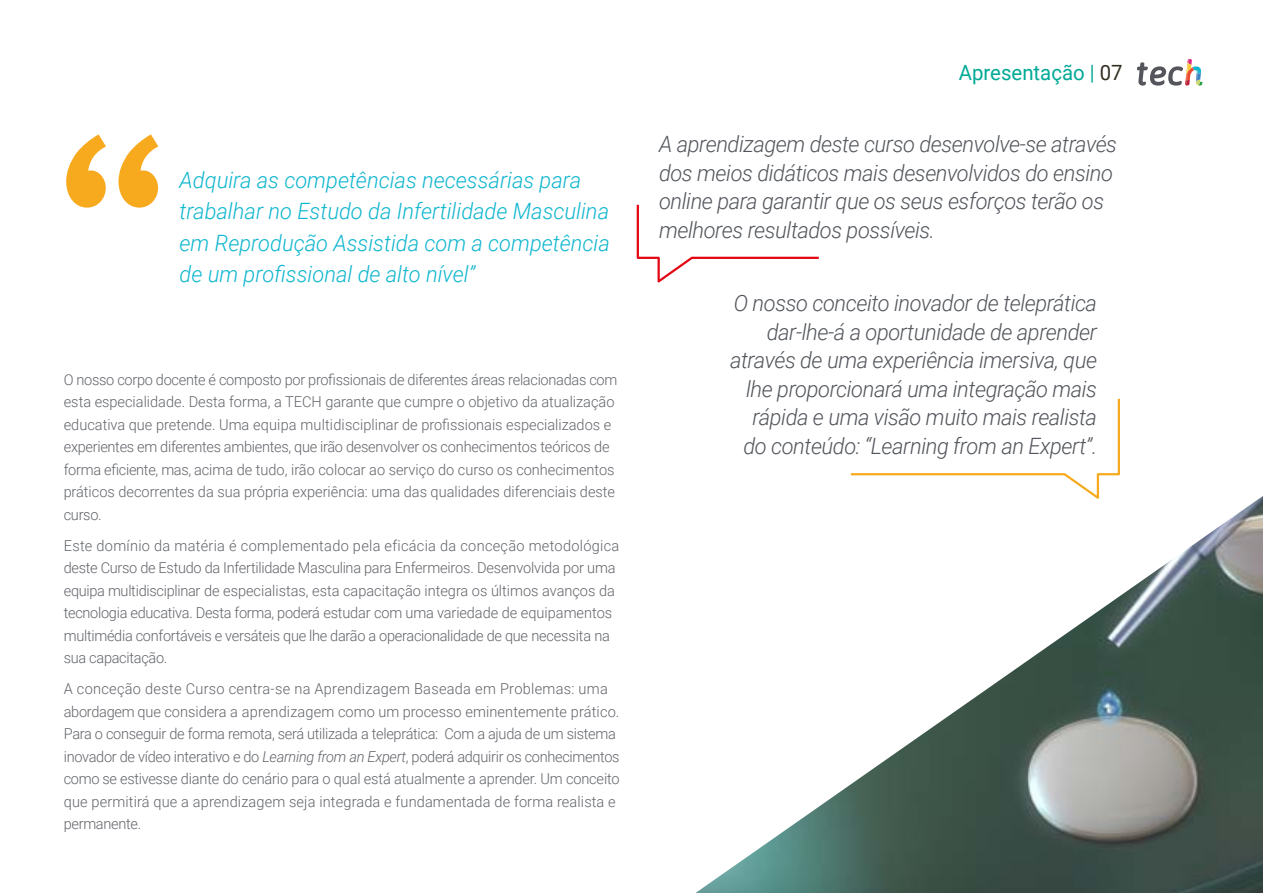
<style>
.page{position:relative;width:1263px;height:893px;background:#fff}
.page>*{position:absolute;margin:0;border:0;box-sizing:border-box;transform-origin:0 0}
.t1{font:italic 300 22.5px/28.5px "Roboto";letter-spacing:-.02em;color:#52555b}
.t2{font:italic 300 22.5px/31.5px "Roboto";color:#0fb6cf}
.t3{font:21px "Roboto";color:#00a996}
.t4{font:300 15px/22.5px "Roboto";letter-spacing:-.01em;color:#61646a}
.s1{font-style:italic}
.s2{color:#312e20}
</style>
<div class="page">
<svg style="left:66px;top:134px;width:92px;height:74px"></svg>
<svg style="left:636px;top:204px;width:183px;height:79px"></svg>
<img style="left:695px;top:496px;width:568px;height:397px">
<svg style="left:849px;top:398px;width:272px;height:104px"></svg>
<svg style="left:1137px;top:59px;width:65px;height:27px"></svg>
<h1 class="t2" style="left:180px;top:163px;width:432px">Adquira as competências necessárias para trabalhar no Estudo da Infertilidade Masculina em Reprodução Assistida com a competência de um profissional de alto nível”</h1>
<p class="t4" style="left:64px;top:367px;width:555px">O nosso corpo docente é composto por profissionais de diferentes áreas relacionadas com esta especialidade. Desta forma, a TECH garante que cumpre o objetivo da atualização educativa que pretende. Uma equipa multidisciplinar de profissionais especializados e experientes em diferentes ambientes, que irão desenvolver os conhecimentos teóricos de forma eficiente, mas, acima de tudo, irão colocar ao serviço do curso os conhecimentos práticos decorrentes da sua própria experiência: uma das qualidades diferenciais deste curso.</p>
<p class="t4" style="left:64px;top:533px;width:557px">Este domínio da matéria é complementado pela eficácia da conceção metodológica deste Curso de Estudo da Infertilidade Masculina para Enfermeiros. Desenvolvida por uma equipa multidisciplinar de especialistas, esta capacitação integra os últimos avanços da tecnologia educativa. Desta forma, poderá estudar com uma variedade de equipamentos multimédia confortáveis e versáteis que lhe darão a operacionalidade de que necessita na sua capacitação.</p>
<p class="t4" style="left:64px;top:677px;width:557px">A conceção deste Curso centra-se na Aprendizagem Baseada em Problemas: uma abordagem que considera a aprendizagem como um processo eminentemente prático.<br>Para o conseguir de forma remota, será utilizada a teleprática: Com a ajuda de um sistema inovador de vídeo interativo e do <span class="s1">Learning from an Expert</span>, poderá adquirir os conhecimentos como se estivesse diante do cenário para o qual está atualmente a aprender. Um conceito que permitirá que a aprendizagem seja integrada e fundamentada de forma realista e permanente.</p>
<h2 class="t3" style="left:959px;top:57px;width:165px">Apresentação | <span class="s2">07</span></h2>
<h1 class="t1" style="left:659px;top:129px;width:460px">A aprendizagem deste curso desenvolve-se através dos meios didáticos mais desenvolvidos do ensino online para garantir que os seus esforços terão os melhores resultados possíveis.</h1>
<p class="t1" style="left:730px;top:288px;width:369px;text-align:right">O nosso conceito inovador de teleprática dar-lhe-á a oportunidade de aprender através de uma experiência imersiva, que lhe proporcionará uma integração mais rápida e uma visão muito mais realista do conteúdo: “Learning from an Expert”.</p>
</div>
